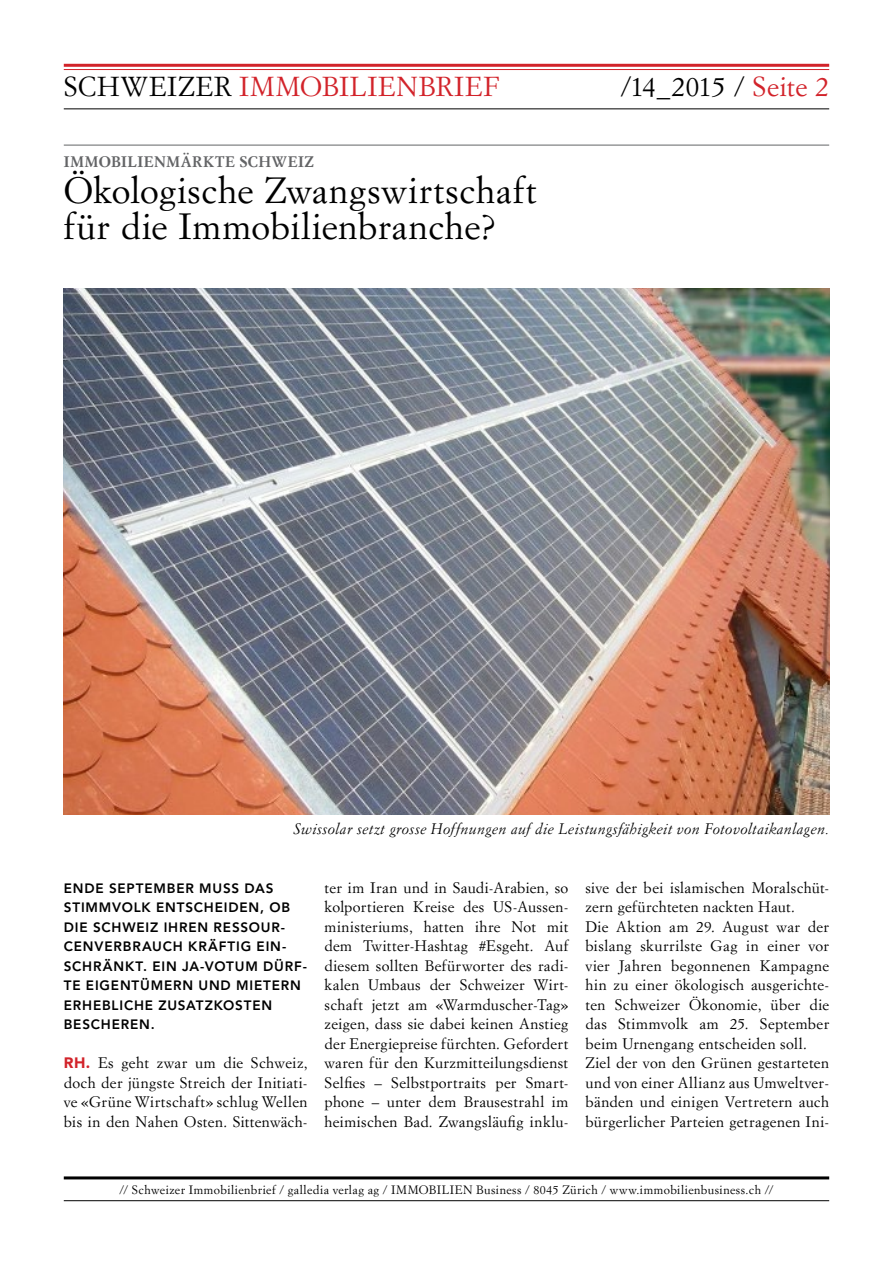
<style>
.page{position:relative;width:893px;height:1263px;background:#fff}
.page>*{position:absolute;margin:0;border:0;box-sizing:border-box;transform-origin:0 0}
.t1{font:36px/36px "Simoncini Garamond Std";letter-spacing:.02em;color:#000}
.t2{font:27px "Simoncini Garamond Std";letter-spacing:.03em;color:#d2232a}
.t3{font:27px "Simoncini Garamond Std";letter-spacing:.005em;color:#000}
.t4{font:15px/19.5px "Simoncini Garamond Std";letter-spacing:.025em;color:#000;text-align:justify}
.t5{font:italic 15px "Simoncini Garamond Std";letter-spacing:.02em;color:#000}
.t6{font:700 15px "Simoncini Garamond Std";letter-spacing:.03em;color:#636466}
.t7{font:800 13.5px/19.5px "Avenir LT Std";letter-spacing:.06em;color:#000}
.t8{font:12px "Simoncini Garamond Std";letter-spacing:.04em;color:#000}
.s1{color:#000}
.s2{color:#d2232a}
.s3{font-family:"Avenir LT Std";font-weight:900;color:#d2232a}
</style>
<div class="page">
<hr style="left:64px;top:1176px;width:765px;height:3px;background:#000">
<hr style="left:64px;top:1200px;width:765px;height:1px;background:#000">
<hr style="left:64px;top:64px;width:765px;height:3px;background:#d2232a">
<hr style="left:64px;top:69px;width:765px;height:1px;background:#d2232a">
<hr style="left:64px;top:108px;width:765px;height:1px;background:#000">
<hr style="left:64px;top:145px;width:765px;height:1px;background:#636466">
<img style="left:64px;top:288px;width:765px;height:526px">
<h2 class="t2" style="left:64px;top:70px;width:437px"><span class="s1">SCHWEIZER</span> IMMOBILIENBRIEF</h2>
<h2 class="t3" style="left:621px;top:70px;width:210px">/14_2015 / <span class="s2">Seite 2</span></h2>
<p class="t6" style="left:64px;top:152px;width:252px">IMMOBILIENMÄRKTE SCHWEIZ</p>
<h1 class="t1" style="left:64px;top:171px;width:475px">Ökologische Zwangswirtschaft für die Immobilienbranche?</h1>
<p class="t5" style="left:294px;top:820px;width:537px">Swissolar setzt grosse Hoffnungen auf die Leistungsfähigkeit von Fotovoltaikanlagen.</p>
<p class="t7" style="left:64px;top:878px;width:245px">ENDE SEPTEMBER MUSS DAS<br>STIMMVOLK ENTSCHEIDEN, OB<br>DIE SCHWEIZ IHREN RESSOUR-<br>CENVERBRAUCH KRÄFTIG EIN-<br>SCHRÄNKT. EIN JA-VOTUM DÜRF-<br>TE EIGENTÜMERN UND MIETERN<br>ERHEBLICHE ZUSATZKOSTEN<br>BESCHEREN.</p>
<p class="t4" style="left:64px;top:1053px;width:245px"><span class="s3">RH.</span> Es geht zwar um die Schweiz, doch der jüngste Streich der Initiati&shy;ve «Grüne Wirtschaft» schlug Wellen bis in den Nahen Osten. Sittenwäch-</p>
<p class="t4" style="left:325px;top:877px;width:245px">ter im Iran und in Saudi-Arabien, so kolportieren Kreise des US-Aussen&shy;ministeriums, hatten ihre Not mit dem Twitter-Hashtag #Esgeht. Auf diesem sollten Befürworter des radi&shy;kalen Umbaus der Schweizer Wirt&shy;schaft jetzt am «Warmduscher-Tag» zeigen, dass sie dabei keinen Anstieg der Energiepreise fürchten. Gefordert waren für den Kurzmitteilungsdienst Selfies – Selbstportraits per Smart&shy;phone – unter dem Brausestrahl im heimischen Bad. Zwangsläufig inklu-</p>
<p class="t4" style="left:585px;top:877px;width:245px;text-align:left">sive der bei islamischen Moralschüt&shy;zern gefürchteten nackten Haut.<br>Die Aktion am 29. August war der bislang skurrilste Gag in einer vor vier Jahren begonnenen Kampagne hin zu einer ökologisch ausgerichte&shy;ten Schweizer Ökonomie, über die das Stimmvolk am 25. September beim Urnengang entscheiden soll.<br>Ziel der von den Grünen gestarteten und von einer Allianz aus Umweltver&shy;bänden und einigen Vertretern auch bürgerlicher Parteien getragenen Ini-</p>
<p class="t8" style="left:120px;top:1183px;width:655px">// Schweizer Immobilienbrief / galledia verlag ag / IMMOBILIEN Business / 8045 Zürich / www.immobilienbusiness.ch //</p>
</div>
